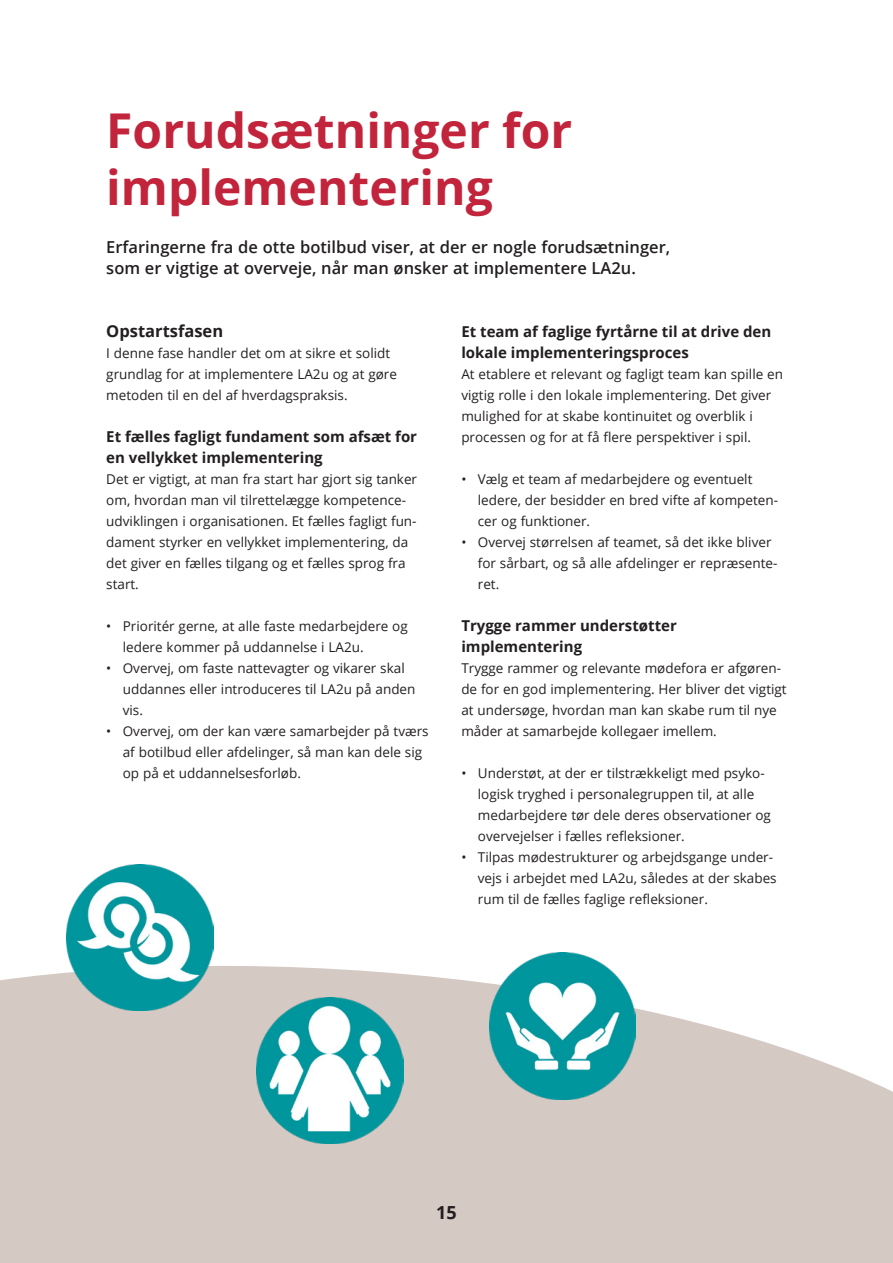
<style>
.page{position:relative;width:893px;height:1263px;background:#fff}
.page>*{position:absolute;margin:0;border:0;box-sizing:border-box;transform-origin:0 0}
.t1{font:700 48px/57px "Open Sans";color:#c1243b}
.t2{font:700 18px "Open Sans";color:#231f20}
.t3{font:600 16.5px/21px "Open Sans";color:#231f20}
.t4{font:700 16.5px "Open Sans";color:#231f20}
.t5{font:700 15px/21px "Open Sans";color:#231f20}
.t6{font:13.5px/21px "Open Sans";color:#231f20}
</style>
<div class="page">
<svg style="left:0;top:943px;width:893px;height:320px;fill:#d5c9c4"></svg>
<img style="left:67px;top:864px;width:146px;height:147px">
<img style="left:257px;top:997px;width:146px;height:147px">
<img style="left:489px;top:953px;width:147px;height:146px">
<h2 class="t1" style="left:106px;top:100px;width:468px">Forudsætninger for implementering</h2>
<p class="t3" style="left:106px;top:236px;width:565px">Erfaringerne fra de otte botilbud viser, at der er nogle forudsætninger, som er vigtige at overveje, når man ønsker at implementere LA2u.</p>
<h3 class="t4" style="left:106px;top:319px;width:118px">Opstartsfasen</h3>
<p class="t6" style="left:106px;top:342px;width:292px">I denne fase handler det om at sikre et solidt grundlag for at implementere LA2u og at gøre metoden til en del af hverdagspraksis.</p>
<h3 class="t5" style="left:106px;top:425px;width:312px">Et fælles fagligt fundament som afsæt for en vellykket implementering</h3>
<p class="t6" style="left:106px;top:468px;width:312px">Det er vigtigt, at man fra start har gjort sig tanker om, hvordan man vil tilrettelægge kompetence&shy;udviklingen i organisationen. Et fælles fagligt fun&shy;dament styrker en vellykket implementering, da det giver en fælles tilgang og et fælles sprog fra start.</p>
<p class="t6" style="left:123px;top:615px;width:286px;text-indent:-16px">• Prioritér gerne, at alle faste medarbejdere og ledere kommer på uddannelse i LA2u.</p>
<p class="t6" style="left:123px;top:657px;width:294px;text-indent:-16px">• Overvej, om faste nattevagter og vikarer skal uddannes eller introduceres til LA2u på anden vis.</p>
<p class="t6" style="left:123px;top:720px;width:307px;text-indent:-16px">• Overvej, om der kan være samarbejder på tværs af botilbud eller afdelinger, så man kan dele sig op på et uddannelsesforløb.</p>
<h3 class="t5" style="left:461px;top:320px;width:311px">Et team af faglige fyrtårne til at drive den lokale implementeringsproces</h3>
<p class="t6" style="left:461px;top:363px;width:323px">At etablere et relevant og fagligt team kan spille en vigtig rolle i den lokale implementering. Det giver mulighed for at skabe kontinuitet og overblik i processen og for at få flere perspektiver i spil.</p>
<p class="t6" style="left:478px;top:468px;width:302px;text-indent:-16px">• Vælg et team af medarbejdere og eventuelt ledere, der besidder en bred vifte af kompeten&shy;cer og funktioner.</p>
<p class="t6" style="left:478px;top:531px;width:301px;text-indent:-17px">• Overvej størrelsen af teamet, så det ikke bliver for sårbart, og så alle afdelinger er repræsente&shy;ret.</p>
<h3 class="t5" style="left:461px;top:614px;width:217px">Trygge rammer understøtter implementering</h3>
<p class="t6" style="left:461px;top:657px;width:327px">Trygge rammer og relevante mødefora er afgøren&shy;de for en god implementering. Her bliver det vigtigt at undersøge, hvordan man kan skabe rum til nye måder at samarbejde kollegaer imellem.</p>
<p class="t6" style="left:478px;top:762px;width:295px;text-indent:-16px">• Understøt, at der er tilstrækkeligt med psyko&shy;logisk tryghed i personalegruppen til, at alle medarbejdere tør dele deres observationer og overvejelser i fælles refleksioner.</p>
<p class="t6" style="left:478px;top:846px;width:300px;text-indent:-17px">• Tilpas mødestrukturer og arbejdsgange under&shy;vejs i arbejdet med LA2u, således at der skabes rum til de fælles faglige refleksioner.</p>
<h2 class="t2" style="left:436px;top:1199px;width:22px">15</h2>
</div>
